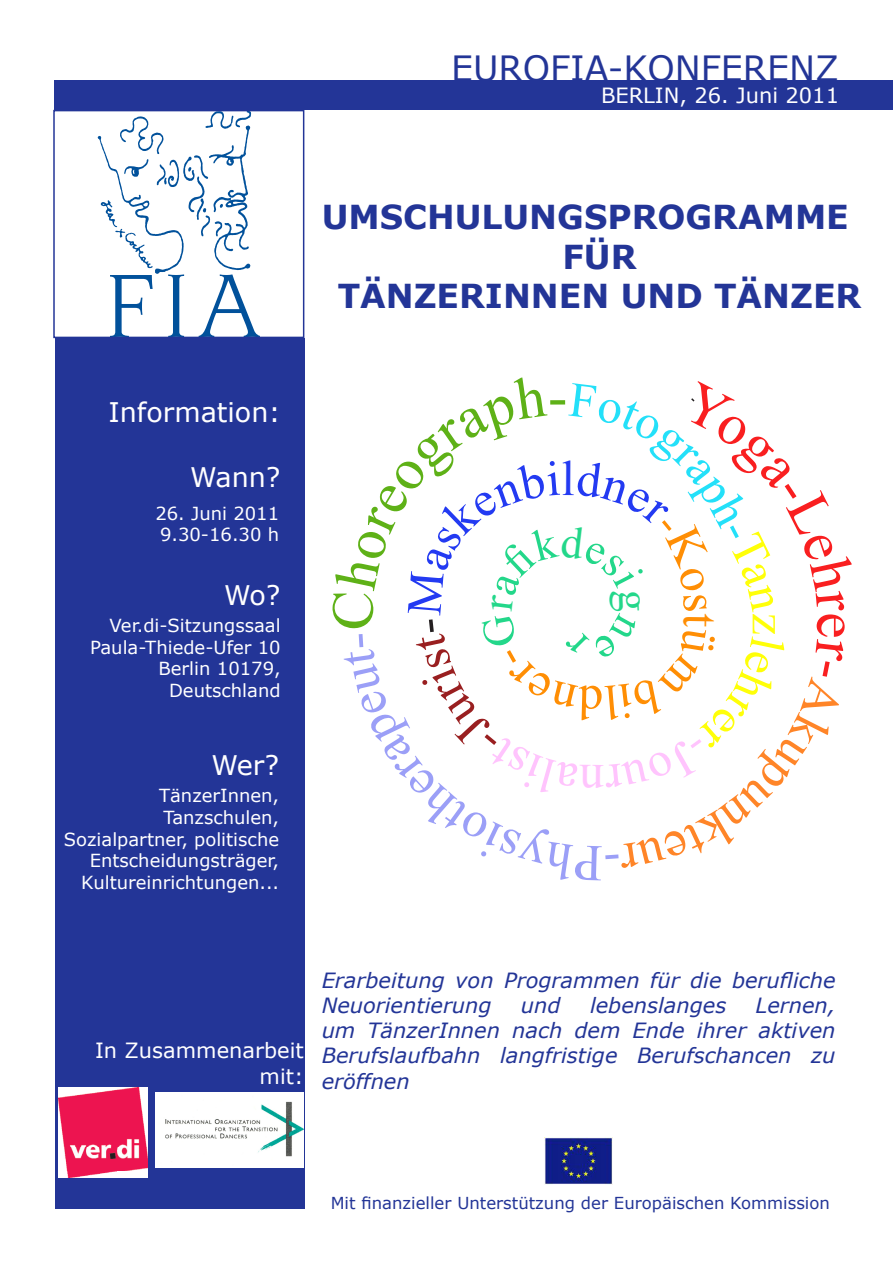
<style>
.page{position:relative;width:893px;height:1263px;background:#fff}
.page>*{position:absolute;margin:0;border:0;box-sizing:border-box;transform-origin:0 0}
.t1{font:58.95px "Times New Roman";color:#f91f20}
.t2{font:58.95px "Times New Roman";color:#5eb117}
.t3{font:49.2px "Times New Roman";color:#ffff08}
.t4{font:49.2px "Times New Roman";color:#233af2}
.t5{font:34.8px "Verdana";color:#233597}
.t6{font:700 33px "Verdana";color:#233597}
.t7{font:27px "Verdana";color:#fff}
.t8{font:italic 21px/25.2px "Verdana";color:#233597}
.t9{font:21px/25.2px "Verdana";color:#fff;text-align:right}
.t10{font:18px/21.6px "Verdana";color:#fff;text-align:right}
.t11{font:16.5px "Verdana";color:#233597}
</style>
<div class="page">
<div style="left:55px;top:338px;width:249px;height:871px;background:#233597"></div>
<svg style="left:98px;top:113px;width:160px;height:222px"></svg>
<div style="left:53px;top:110px;width:251px;height:228px;border:2px solid #233597"></div>
<div style="left:54px;top:81px;width:839px;height:29px;background:#233597"></div>
<img style="left:544px;top:1138px;width:69px;height:46px">
<img style="left:58px;top:1088px;width:89px;height:90px">
<img style="left:156px;top:1093px;width:147px;height:75px">
<p class="t5" style="left:451px;top:46px;width:389px">EUROFIA-KONFERENZ</p>
<p class="t9" style="left:601px;top:83px;width:240px">BERLIN, 26. Juni 2011</p>
<p class="t6" style="left:322px;top:196px;width:529px">UMSCHULUNGSPROGRAMME</p>
<p class="t6" style="left:562px;top:235px;width:76px">FÜR</p>
<p class="t6" style="left:338px;top:275px;width:525px">TÄNZERINNEN UND TÄNZER</p>
<p class="t7" style="left:109px;top:395px;width:174px">Information:</p>
<p class="t7" style="left:190px;top:460px;width:92px">Wann?</p>
<p class="t10" style="left:155px;top:503px;width:125px">26. Juni 2011</p>
<p class="t10" style="left:160px;top:524px;width:121px">9.30-16.30 h</p>
<p class="t7" style="left:224px;top:578px;width:58px">Wo?</p>
<p class="t10" style="left:110px;top:615px;width:173px">Ver.di-Sitzungssaal</p>
<p class="t10" style="left:90px;top:637px;width:192px">Paula-Thiede-Ufer 10</p>
<p class="t10" style="left:159px;top:658px;width:124px">Berlin 10179,</p>
<p class="t10" style="left:169px;top:680px;width:113px">Deutschland</p>
<p class="t7" style="left:211px;top:748px;width:69px">Wer?</p>
<p class="t10" style="left:64px;top:785px;width:217px">TänzerInnen,<br>Tanzschulen,<br>Sozialpartner, politische<br>Entscheidungsträger,<br>Kultureinrichtungen...</p>
<p class="t2" style="left:548px;top:356px;width:21px">-</p>
<p class="t4" style="left:561px;top:445px;width:16px">l</p>
<p class="t3" style="left:802px;top:613px;width:23px;rotate:90deg">z</p>
<p class="t1" style="left:877px;top:612px;width:28px;rotate:90deg">e</p>
<p class="t9" style="left:95px;top:1038px;width:210px">In Zusammenarbeit mit:</p>
<p class="t8" style="left:322px;top:968px;width:515px">Erarbeitung von Programmen für die berufliche<br>Neuorientierung</p>
<p class="t8" style="left:521px;top:993px;width:41px">und</p>
<p class="t8" style="left:590px;top:993px;width:138px">lebenslanges</p>
<p class="t8" style="left:322px;top:993px;width:515px;text-align:justify;text-indent:434px">Lernen, um TänzerInnen nach dem Ende ihrer aktiven Berufslaufbahn langfristige Berufschancen zu eröffnen</p>
<p class="t11" style="left:331px;top:1192px;width:501px">Mit finanzieller Unterstützung der Europäischen Kommission</p>
</div>
